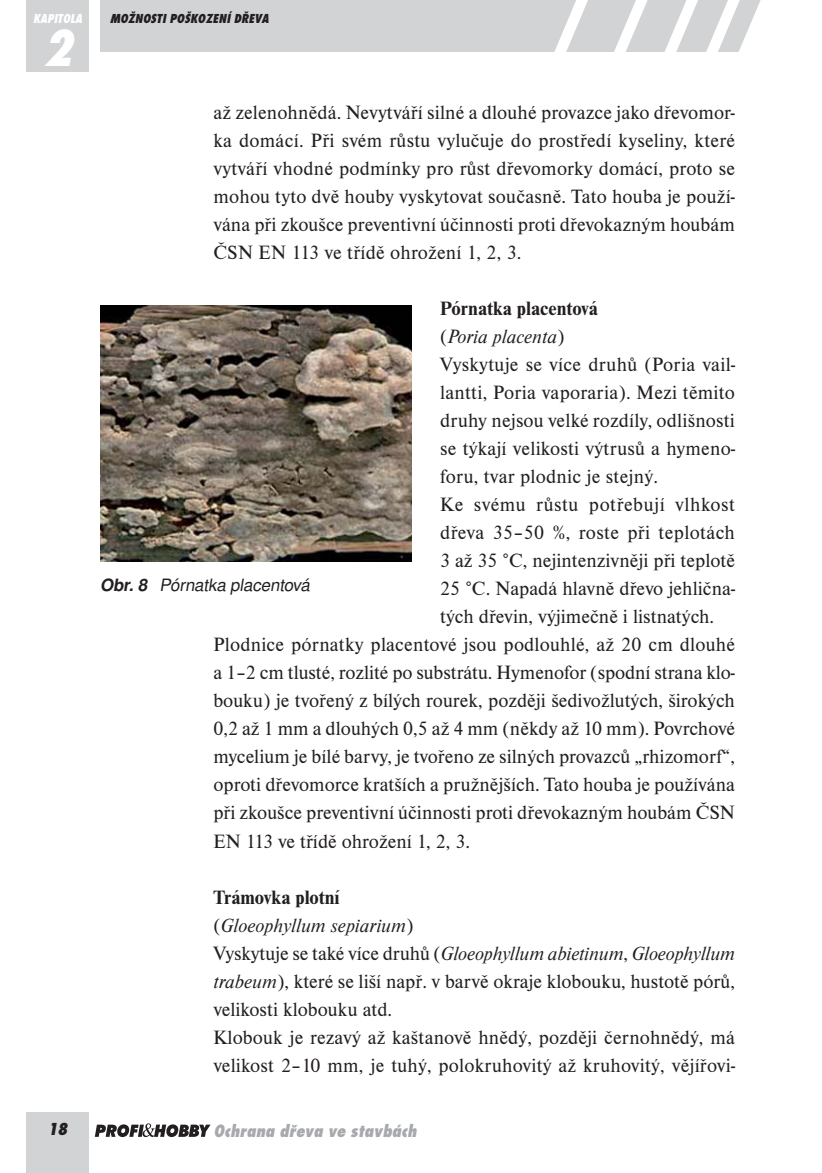
<style>
.page{position:relative;width:822px;height:1173px;background:#fff}
.page>*{position:absolute;margin:0;border:0;box-sizing:border-box;transform-origin:0 0}
.t1{font:48px "Fujiyama Extra Bold CE Italic";color:#fff}
.t2{font:20px/28px "Nimbus Roman DOT";color:#231f20;text-align:justify}
.t3{font:20px "Nimbus Roman DOT";letter-spacing:.025em;color:#231f20}
.t4{font:700 20px "Nimbus Roman DOT";color:#231f20}
.t5{font:italic 20px "Nimbus Roman DOT";color:#231f20}
.t6{font:italic 17px "Nimbus Sans LOT";color:#231f20}
.t7{font:16.4px "Fujiyama Extra Bold CE Italic";color:#a7a9ac}
.t8{font:16px "Fujiyama Extra Bold CE Italic";color:#231f20}
.t9{font:12px "Fujiyama Extra Bold CE Italic";color:#231f20}
.t10{font:12px "Fujiyama Extra Bold CE Italic";letter-spacing:-.005em;color:#fff;scale:.95 1}
.s1{font-style:normal}
.s2{font-weight:700}
.s3{font-style:italic}
</style>
<div class="page">
<svg style="left:100px;top:0;width:661px;height:52px;background:#d5d6d7"></svg>
<div style="left:26px;top:0;width:63px;height:71px;background:#d1d3d4"></div>
<div style="left:26px;top:1112px;width:63px;height:60px;background:#d1d3d4"></div>
<svg style="left:95px;top:1123px;width:116px;height:14px"></svg>
<img style="left:100px;top:306px;width:312px;height:255px">
<p class="t10" style="left:33px;top:14px;width:53px">KAPITOLA</p>
<h1 class="t1" style="left:43px;top:28px;width:30px">2</h1>
<p class="t9" style="left:110px;top:14px;width:160px">MOŽNOSTI POŠKOZENÍ DŘEVA</p>
<p class="t2" style="left:213px;top:100px;width:523px">až zelenohnědá. Nevytváří silné a dlouhé provazce jako dřevomor&shy;ka domácí. Při svém růstu vylučuje do prostředí kyseliny, které vytváří vhodné podmínky pro růst dřevomorky domácí, proto se mohou tyto dvě houby vyskytovat současně. Tato houba je použí&shy;vána při zkoušce preventivní účinnosti proti dřevokazným houbám ČSN EN 113 ve třídě ohrožení 1, 2, 3.</p>
<p class="t4" style="left:440px;top:301px;width:159px">Pórnatka placentová</p>
<p class="t5" style="left:440px;top:329px;width:126px"><span class="s1">(</span>Poria placenta<span class="s1">)</span></p>
<p class="t2" style="left:440px;top:352px;width:296px">Vyskytuje se více druhů (Poria vail-</p>
<p class="t2" style="left:440px;top:380px;width:296px">lantti, Poria vaporaria). Mezi těmito</p>
<p class="t2" style="left:440px;top:408px;width:296px">druhy nejsou velké rozdíly, odlišnosti</p>
<p class="t2" style="left:440px;top:436px;width:296px">se týkají velikosti výtrusů a hymeno-</p>
<p class="t2" style="left:440px;top:464px;width:219px">foru, tvar plodnic je stejný.</p>
<p class="t3" style="left:440px;top:497px;width:296px">Ke svému růstu potřebují vlhkost</p>
<p class="t2" style="left:440px;top:520px;width:296px">dřeva 35–50 %, roste při teplotách</p>
<p class="t2" style="left:440px;top:548px;width:296px">3 až 35 °C, nejintenzivněji při teplotě</p>
<p class="t2" style="left:440px;top:576px;width:296px">25 °C. Napadá hlavně dřevo jehlična-</p>
<p class="t2" style="left:440px;top:604px;width:276px">tých dřevin, výjimečně i listnatých.</p>
<p class="t2" style="left:213px;top:632px;width:523px">Plodnice pórnatky placentové jsou podlouhlé, až 20 cm dlouhé</p>
<p class="t2" style="left:213px;top:660px;width:523px">a 1–2 cm tlusté, rozlité po substrátu. Hymenofor (spodní strana klo-</p>
<p class="t2" style="left:213px;top:688px;width:523px">bouku) je tvořený z bílých rourek, později šedivožlutých, širokých</p>
<p class="t2" style="left:213px;top:716px;width:523px">0,2 až 1 mm a dlouhých 0,5 až 4 mm (někdy až 10 mm). Povrchové</p>
<p class="t2" style="left:213px;top:744px;width:523px">mycelium je bílé barvy, je tvořeno ze silných provazců „rhizomorf“,</p>
<p class="t2" style="left:213px;top:772px;width:523px">oproti dřevomorce kratších a pružnějších. Tato houba je používána</p>
<p class="t2" style="left:213px;top:800px;width:523px">při zkoušce preventivní účinnosti proti dřevokazným houbám ČSN</p>
<p class="t2" style="left:213px;top:828px;width:258px">EN 113 ve třídě ohrožení 1, 2, 3.</p>
<p class="t2" style="left:213px;top:884px;width:523px;text-align:left"><span class="s2">Trámovka plotní<br></span>(<span class="s3">Gloeophyllum sepiarium</span>)<br>Vyskytuje se také více druhů (<span class="s3">Gloeophyllum abietinum</span>, <span class="s3">Gloeophyllum trabeum</span>), které se liší např. v barvě okraje klobouku, hustotě pórů, velikosti klobouku atd.<br>Klobouk je rezavý až kaštanově hnědý, později černohnědý, má velikost 2–10 mm, je tuhý, polokruhovitý až kruhovitý, vějířovi-</p>
<p class="t6" style="left:100px;top:576px;width:214px"><span class="s2">Obr. 8</span> Pórnatka placentová</p>
<p class="t8" style="left:48px;top:1122px;width:21px">18</p>
<p class="t7" style="left:213px;top:1123px;width:204px">Ochrana dřeva ve stavbách</p>
</div>
